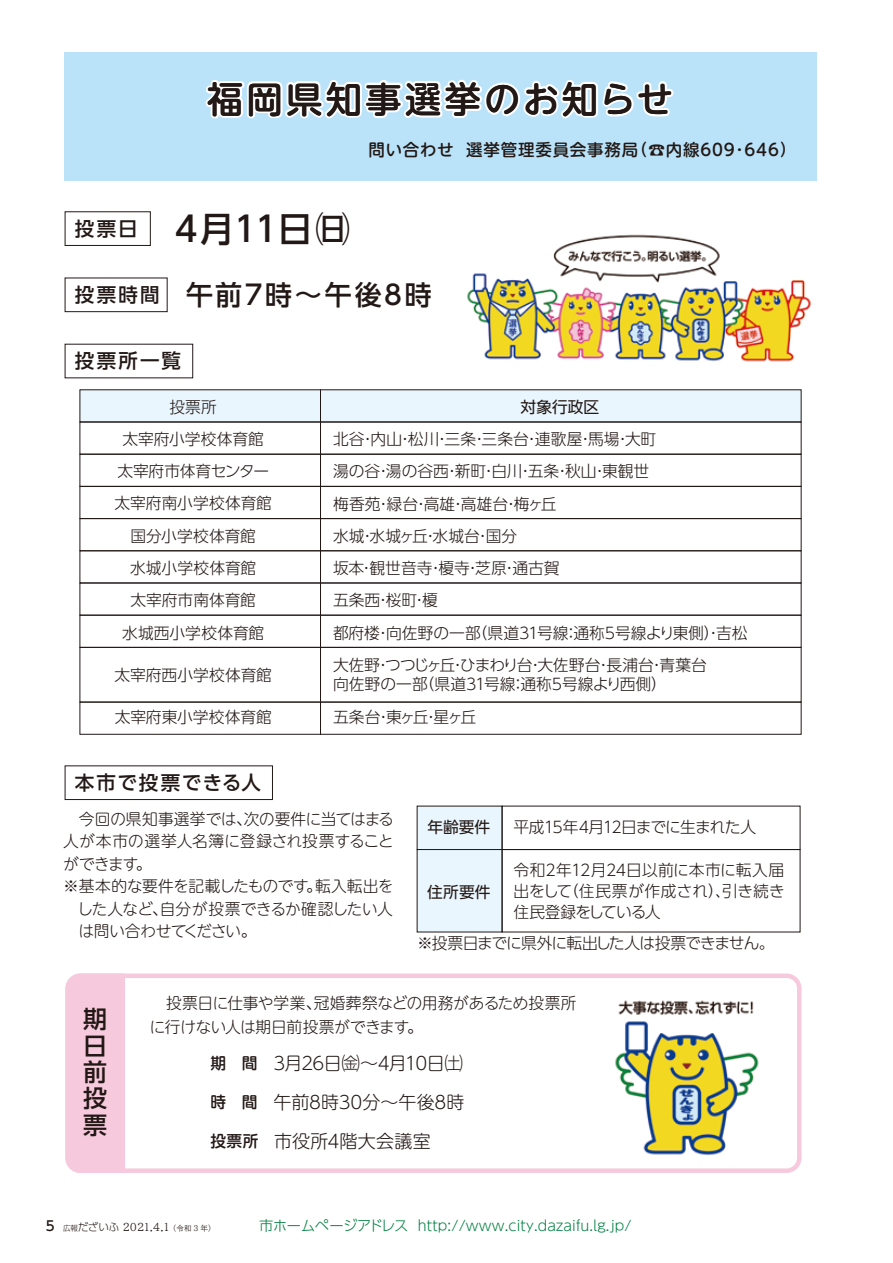
<style>
.page{position:relative;width:893px;height:1263px;background:#fff}
.page>*{position:absolute;margin:0;border:0;box-sizing:border-box;transform-origin:0 0}
.t1{font:36px "BIZ UDP Shin M Go Medium";letter-spacing:.1em;color:#221815}
.t2{font:34.5px "BIZ UDP Shin Go Medium";color:#221815}
.t3{font:27px "BIZ UDP Shin Go Medium";letter-spacing:.095em;color:#221815}
.t4{font:24px/26.4px "BIZ UDP Shin Go Medium";color:#221815;text-align:justify}
.t5{font:19.5px "BIZ UDP Shin Go Medium";letter-spacing:.105em;color:#221815}
.t6{font:18px/39px "BIZ UDP Shin M Go Light";letter-spacing:-.01em;color:#221815;text-align:justify}
.t7{font:16.5px "BIZ UDP Shin M Go Medium";letter-spacing:.05em;color:#221815}
.t8{font:15.75px/32.2px "BIZ UDP Shin Go Light";letter-spacing:-.005em;color:#221815}
.t9{font:15.75px/24px "BIZ UDP Shin M Go Light";letter-spacing:.005em;color:#221815}
.t10{font:15.75px "BIZ UDP Shin Go Light";letter-spacing:-.025em;color:#221815}
.t11{font:15.75px "BIZ UDP Shin M Go Light";letter-spacing:.03em;color:#221815}
.t12{font:15.75px "BIZ UDP Shin Go";color:#221815}
.t13{font:14.25px "BIZ UDP Shin Go Light";letter-spacing:.01em;color:#007f40}
.t14{font:10.5px "BIZ UDP Mincho Medium";color:#221815}
.s1{font-family:"Koz Go Pr 6 N"}
.s2{font-family:"BIZ UDP Shin M Go Medium";font-size:15.75px}
.s3{font-size:15.75px}
.s4{font-family:"BIZ UDP Shin Go Medium";font-size:13.5px}
.s5{font-family:"BIZ UDP Shin Go Light";font-size:7.5px}
.s6{font-family:"BIZ UDP Shin Go Light"}
.s7{font-size:7.5px}
</style>
<div class="page">
<div style="left:64px;top:52px;width:753px;height:129px;background:#bae3f9"></div>
<img style="left:467px;top:234px;width:344px;height:128px">
<img style="left:615px;top:1000px;width:144px;height:155px">
<div style="left:80px;top:389px;width:241px;height:33px;background:#eaf6fd;border:1px solid #221815"></div>
<div style="left:320px;top:389px;width:481px;height:33px;background:#eaf6fd;border:1px solid #221815"></div>
<div style="left:80px;top:422px;width:241px;height:33px;border:1px solid #221815"></div>
<div style="left:320px;top:422px;width:481px;height:33px;border:1px solid #221815"></div>
<div style="left:80px;top:454px;width:241px;height:33px;border:1px solid #221815"></div>
<div style="left:320px;top:454px;width:481px;height:33px;border:1px solid #221815"></div>
<div style="left:80px;top:486px;width:241px;height:33px;border:1px solid #221815"></div>
<div style="left:320px;top:486px;width:481px;height:33px;border:1px solid #221815"></div>
<div style="left:80px;top:518px;width:241px;height:33px;border:1px solid #221815"></div>
<div style="left:320px;top:518px;width:481px;height:33px;border:1px solid #221815"></div>
<div style="left:80px;top:550px;width:241px;height:33px;border:1px solid #221815"></div>
<div style="left:320px;top:550px;width:481px;height:33px;border:1px solid #221815"></div>
<div style="left:80px;top:615px;width:241px;height:33px;border:1px solid #221815"></div>
<div style="left:320px;top:615px;width:481px;height:33px;border:1px solid #221815"></div>
<div style="left:80px;top:647px;width:241px;height:55px;border:1px solid #221815"></div>
<div style="left:320px;top:647px;width:481px;height:55px;border:1px solid #221815"></div>
<div style="left:80px;top:702px;width:241px;height:33px;border:1px solid #221815"></div>
<div style="left:320px;top:702px;width:481px;height:33px;border:1px solid #221815"></div>
<div style="left:417px;top:806px;width:85px;height:44px;background:#eaf6fd"></div>
<div style="left:417px;top:849px;width:85px;height:83px;background:#eaf6fd"></div>
<div style="left:502px;top:849px;width:298px;height:83px;border:1px solid #221815"></div>
<div style="left:65px;top:973px;width:736px;height:200px;border:4px solid #f7c9dd;border-radius:13px"></div>
<div style="left:65px;top:973px;width:62px;height:200px;background:#f7c9dd"></div>
<svg style="left:205px;top:79px;width:469px;height:40px"></svg>
<div style="left:65px;top:211px;width:86px;height:35px;border:1px solid #221815"></div>
<div style="left:65px;top:278px;width:103px;height:34px;border:1px solid #221815"></div>
<div style="left:65px;top:765px;width:208px;height:35px;border:1px solid #221815"></div>
<h1 class="t1" style="left:207px;top:81px;width:467px">福岡県知事選挙のお知らせ</h1>
<p class="t7" style="left:368px;top:142px;width:421px">問い合わせ　選挙管理委員会事務局（<span class="s1">☎</span>内線609・646）</p>
<h2 class="t2" style="left:75px;top:211px;width:277px"><sup>投票日</sup> ４月11日㈰</h2>
<h3 class="t3" style="left:186px;top:281px;width:247px">午前７時～午後８時</h3>
<p class="t5" style="left:75px;top:285px;width:86px">投票時間</p>
<p class="t5" style="left:75px;top:351px;width:108px">投票所一覧</p>
<p class="t8" style="left:114px;top:391px;width:159px;text-align:center">投票所<br>太宰府小学校体育館太宰府市体育センター太宰府南小学校体育館国分小学校体育館<br>水城小学校体育館<br>太宰府市南体育館<br>水城西小学校体育館</p>
<p class="t8" style="left:114px;top:658px;width:159px">太宰府西小学校体育館</p>
<p class="t8" style="left:115px;top:700px;width:159px">太宰府東小学校体育館</p>
<p class="t5" style="left:75px;top:773px;width:188px">本市で投票できる人</p>
<p class="t12" style="left:520px;top:399px;width:80px">対象行政区</p>
<p class="t8" style="left:333px;top:423px;width:416px">北谷・内山・松川・三条・三条台・連歌屋・馬場・大町<br>湯の谷・湯の谷西・新町・白川・五条・秋山・東観世<br>梅香苑・緑台・高雄・高雄台・梅ヶ丘<br>水城・水城ヶ丘・水城台・国分<br>坂本・観世音寺・榎寺・芝原・通古賀<br>五条西・桜町・榎<br>都府楼・向佐野の一部（県道31号線：通称５号線より東側）・吉松大佐野・つつじヶ丘・ひまわり台・大佐野台・長浦台・青葉台</p>
<p class="t8" style="left:333px;top:668px;width:327px">向佐野の一部（県道31号線：通称５号線より西側）五条台・東ヶ丘・星ヶ丘</p>
<p class="t9" style="left:79px;top:807px;width:316px">今回の県知事選挙では、次の要件に当てはまる</p>
<p class="t11" style="left:63px;top:833px;width:331px">人が本市の選挙人名簿に登録され投票すること</p>
<p class="t9" style="left:63px;top:852px;width:84px">ができます。</p>
<p class="t9" style="left:63px;top:874px;width:331px">※基本的な要件を記載したものです。転入転出を</p>
<p class="t9" style="left:79px;top:897px;width:315px">した人など、自分が投票できるか確認したい人</p>
<p class="t9" style="left:79px;top:919px;width:173px">は問い合わせてください。</p>
<p class="t12" style="left:427px;top:819px;width:64px">年齢要件</p>
<p class="t8" style="left:513px;top:811px;width:244px">平成15年４月12日までに生まれた人</p>
<p class="t8" style="left:513px;top:859px;width:272px;line-height:21px;text-align:justify">令和２年12月24日以前に本市に転入届出をして（住民票が作成され）、引き続き住民登録をしている人</p>
<p class="t10" style="left:417px;top:935px;width:352px">※投票日までに県外に転出した人は投票できません。</p>
<p class="t12" style="left:427px;top:885px;width:65px">住所要件</p>
<h3 class="t4" style="left:83px;top:1006px;width:25px">期日前投票</h3>
<p class="t9" style="left:150px;top:991px;width:428px;text-indent:16px">投票日に仕事や学業、冠婚葬祭などの用務があるため投票所に行けない人は期日前投票ができます。</p>
<p class="t6" style="left:210px;top:1043px;width:256px"><span class="s2">期　 間</span><span class="s3">　</span> ３月26日㈮～４月10日㈯<span class="s2">時　 間</span><span class="s3">　</span> 午前８時30分～午後８時<span class="s2">投票所</span><span class="s3">　</span> 市役所４階大会議室</p>
<p class="t14" style="left:46px;top:1221px;width:167px"><span class="s4">5</span> <span class="s5">広報</span><span class="s6">だざいふ</span> 2021.4.1 <span class="s7">（令和 3 年）</span></p>
<p class="t13" style="left:259px;top:1219px;width:374px">市ホームページアドレス　http://www.city.dazaifu.lg.jp/</p>
</div>
